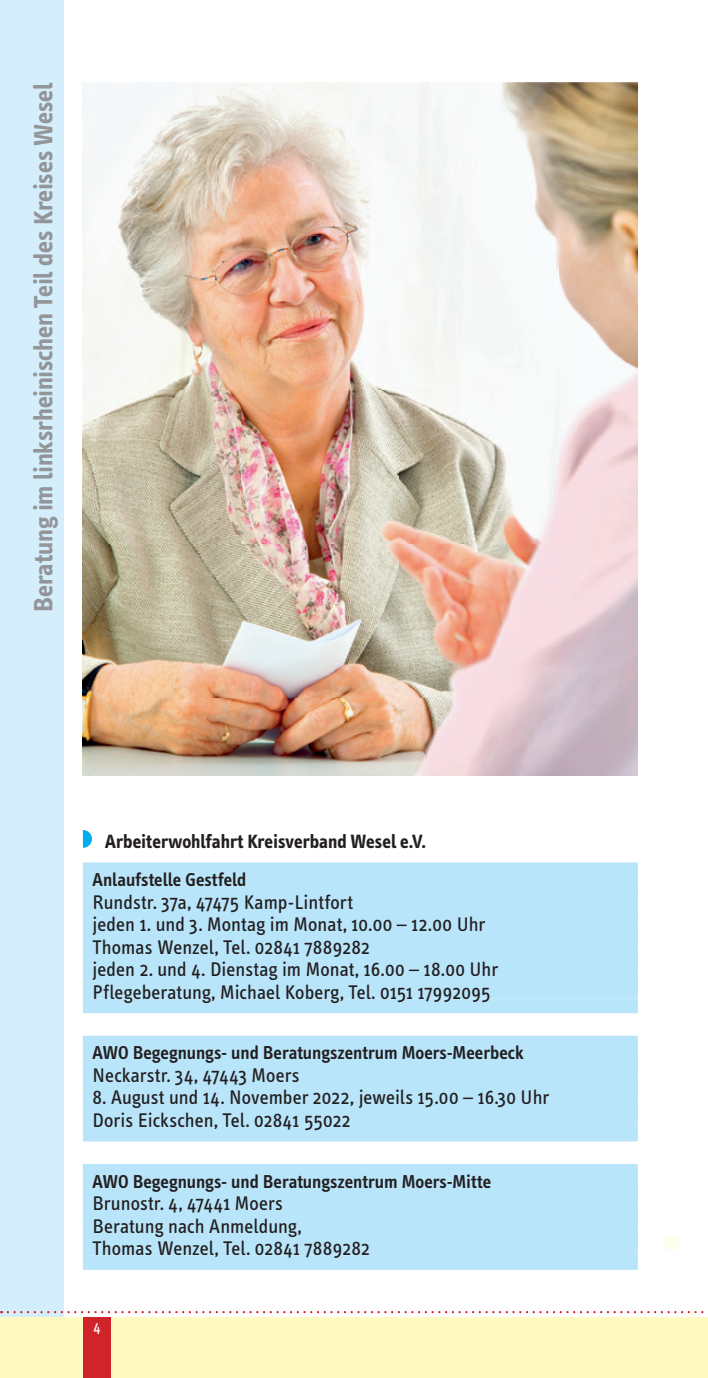
<style>
.page{position:relative;width:708px;height:1378px;background:#fff}
.page>*{position:absolute;margin:0;border:0;box-sizing:border-box;transform-origin:0 0}
.t1{font:700 27px "Info Text";letter-spacing:-.01em;color:#939598}
.t2{font:20.25px/22.5px "Info Text";letter-spacing:.005em;color:#231f20}
.t3{font:700 19.8px "Info Text";color:#231f20}
.t4{font:600 19.12px "Info Text";color:#231f20}
.t5{font:15.75px "Info Text";color:#fff}
</style>
<div class="page">
<div style="left:0;top:0;width:64px;height:1378px;background:#d4effb"></div>
<div style="left:0;top:1317px;width:689px;height:61px;background:#fffac1"></div>
<div style="left:689px;top:1317px;width:19px;height:61px;background:#fffac1"></div>
<div style="left:83px;top:1317px;width:28px;height:61px;background:#d1232a"></div>
<svg style="left:1px;top:1234px;width:703px;height:83px"></svg>
<div style="left:83px;top:862px;width:555px;height:24px;background:#b9e5fa"></div>
<div style="left:83px;top:885px;width:555px;height:23px;background:#b9e5fa"></div>
<div style="left:83px;top:907px;width:555px;height:24px;background:#b9e5fa"></div>
<div style="left:83px;top:930px;width:555px;height:23px;background:#b9e5fa"></div>
<div style="left:83px;top:952px;width:555px;height:24px;background:#b9e5fa"></div>
<div style="left:83px;top:975px;width:555px;height:23px;background:#b9e5fa"></div>
<div style="left:83px;top:998px;width:555px;height:15px;background:#b9e5fa"></div>
<div style="left:83px;top:1035px;width:555px;height:24px;background:#b9e5fa"></div>
<div style="left:83px;top:1058px;width:555px;height:24px;background:#b9e5fa"></div>
<div style="left:83px;top:1080px;width:555px;height:24px;background:#b9e5fa"></div>
<div style="left:83px;top:1103px;width:555px;height:24px;background:#b9e5fa"></div>
<div style="left:83px;top:1127px;width:555px;height:14px;background:#b9e5fa"></div>
<div style="left:83px;top:1164px;width:555px;height:23px;background:#b9e5fa"></div>
<div style="left:83px;top:1186px;width:555px;height:24px;background:#b9e5fa"></div>
<div style="left:83px;top:1209px;width:555px;height:23px;background:#b9e5fa"></div>
<div style="left:83px;top:1231px;width:555px;height:24px;background:#b9e5fa"></div>
<div style="left:83px;top:1255px;width:555px;height:14px;background:#b9e5fa"></div>
<svg style="left:83px;top:830px;width:9px;height:18px"></svg>
<img style="left:83px;top:83px;width:555px;height:693px">
<h1 class="t1" style="left:28px;top:611px;width:530px;rotate:-90deg">Beratung im linksrheinischen Teil des Kreises Wesel</h1>
<p class="t3" style="left:105px;top:830px;width:322px">Arbeiterwohlfahrt Kreisverband Wesel e.V.</p>
<p class="t4" style="left:92px;top:869px;width:155px">Anlaufstelle Gestfeld</p>
<p class="t2" style="left:92px;top:891px;width:407px">Rundstr. 37a, 47475 Kamp-Lintfort<br>jeden 1. und 3. Montag im Monat, 10.00 – 12.00 Uhr Thomas Wenzel, Tel. 02841 7889282<br>jeden 2. und 4. Dienstag im Monat, 16.00 – 18.00 Uhr Pflegeberatung, Michael Koberg, Tel. 0151 17992095</p>
<p class="t4" style="left:92px;top:1042px;width:433px">AWO Begegnungs- und Beratungszentrum Moers-Meerbeck</p>
<p class="t2" style="left:92px;top:1064px;width:208px">Neckarstr. 34, 47443 Moers</p>
<p class="t2" style="left:92px;top:1086px;width:458px">8. August und 14. November 2022, jeweils 15.00 – 16.30 Uhr<br>Doris Eickschen, Tel. 02841 55022</p>
<p class="t4" style="left:92px;top:1170px;width:400px">AWO Begegnungs- und Beratungszentrum Moers-Mitte</p>
<p class="t2" style="left:92px;top:1192px;width:279px">Brunostr. 4, 47441 Moers<br>Beratung nach Anmeldung,<br>Thomas Wenzel, Tel. 02841 7889282</p>
<p class="t5" style="left:93px;top:1318px;width:9px">4</p>
</div>
